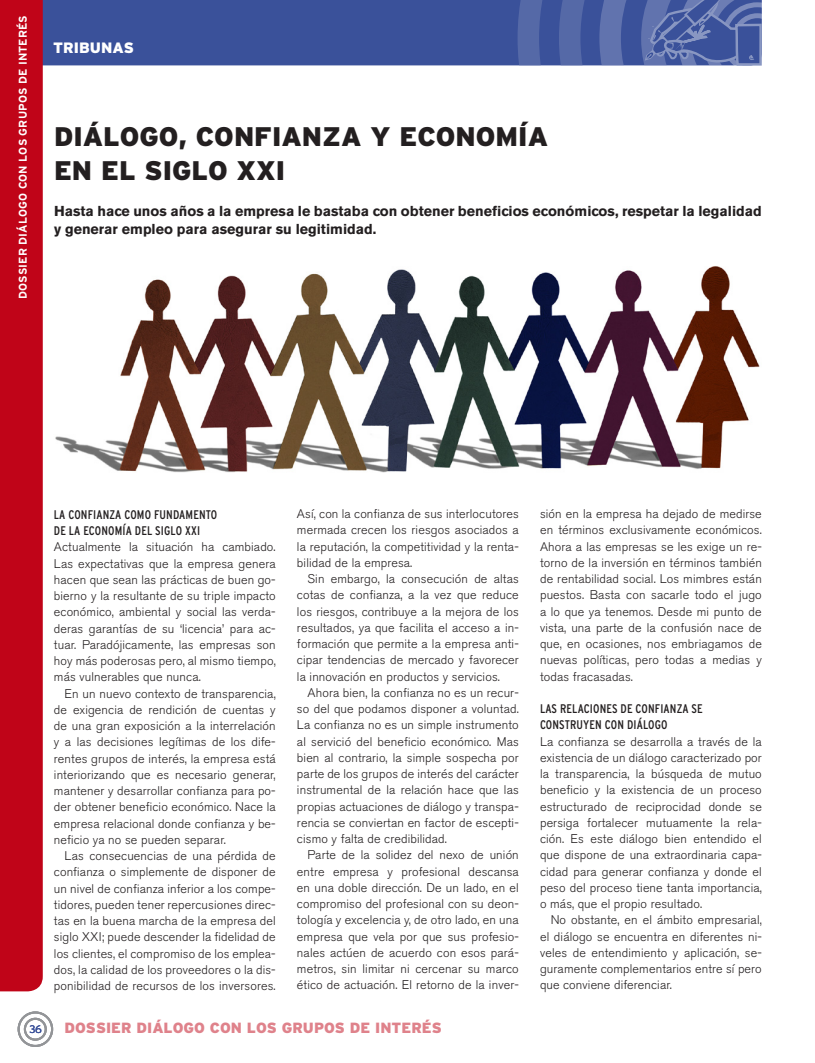
<style>
.page{position:relative;width:815px;height:1063px;background:#fff}
.page>*{position:absolute;margin:0;border:0;box-sizing:border-box;transform-origin:0 0}
.t1{font:900 26.88px "Interstate";color:#231f20}
.t2{font:900 15px "Interstate";color:#fff}
.t3{font:900 14.75px "Interstate";color:#df828b}
.t4{font:700 14.25px/18.6px "Akzidenz Grotesk BE";color:#231f20}
.t5{font:300 12.5px/16.2px "Akzidenz Grotesk BE";letter-spacing:.01em;color:#231f20;text-align:justify}
.t6{font:condensed 12.5px/16.2px "Interstate";letter-spacing:.01em;color:#231f20}
.t7{font:700 11.25px "Interstate";letter-spacing:.01em;color:#fff}
.t8{font:300 10.88px "Interstate";color:#3a519a}
</style>
<div class="page">
<div style="left:43px;top:0;width:475px;height:66px;background:#3a519a"></div>
<svg style="left:518px;top:0;width:244px;height:66px;background:#4f63a4"></svg>
<div style="left:0;top:0;width:43px;height:991px;background:#c00418"></div>
<div style="left:18px;top:1011px;width:35px;height:36px;border:2px solid #939598;border-radius:50%"></div>
<div style="left:24px;top:1018px;width:23px;height:23px;border:2px solid #939598;border-radius:50%"></div>
<img style="left:55px;top:266px;width:705px;height:207px">
<p class="t7" style="left:17px;top:299px;width:285px;rotate:-90deg">DOSSIER DIÁLOGO CON LOS GRUPOS DE INTERÉS</p>
<p class="t2" style="left:53px;top:39px;width:82px">TRIBUNAS</p>
<h1 class="t1" style="left:54px;top:121px;width:38px">DIÁLOGO</h1>
<h1 class="t1" style="left:179px;top:121px;width:36px">, CONFIAN</h1>
<h1 class="t1" style="left:322px;top:121px;width:98px">ZA Y ECONOM</h1>
<h1 class="t1" style="left:518px;top:121px;width:26px">ÍA</h1>
<h1 class="t1" style="left:54px;top:155px;width:108px">ENELSIGLO</h1>
<h1 class="t1" style="left:237px;top:155px;width:50px">XXI</h1>
<p class="t4" style="left:54px;top:202px;width:709px">Hasta hace unos años a la empresa le bastaba con obtener beneficios económicos, respetar la legalidad y generar empleo para asegurar su legitimidad.</p>
<p class="t6" style="left:54px;top:506px;width:165px">LA CONFIANZA COMO FUNDAMENTO<br>DE LA ECONOMÍA DEL SIGLO XXI</p>
<p class="t5" style="left:54px;top:539px;width:223px">Actualmente la situación ha cambiado.<br>Las expectativas que la empresa genera hacen que sean las prácticas de buen go&shy;bierno y la resultante de su triple impacto económico, ambiental y social las verda&shy;deras garantías de su ‘licencia’ para ac&shy;tuar. Paradójicamente, las empresas son hoy más poderosas pero, al mismo tiempo, más vulnerables que nunca.</p>
<p class="t5" style="left:54px;top:685px;width:223px;text-indent:11px">En un nuevo contexto de transparencia, de exigencia de rendición de cuentas y de una gran exposición a la interrelación y a las decisiones legítimas de los dife&shy;rentes grupos de interés, la empresa está interiorizando que es necesario generar, mantener y desarrollar confianza para po&shy;der obtener beneficio económico. Nace la empresa relacional donde confianza y be&shy;neficio ya no se pueden separar.</p>
<p class="t5" style="left:54px;top:848px;width:223px;text-indent:11px">Las consecuencias de una pérdida de confianza o simplemente de disponer de un nivel de confianza inferior a los compe&shy;tidores, pueden tener repercusiones direc&shy;tas en la buena marcha de la empresa del siglo XXI; puede descender la fidelidad de los clientes, el compromiso de los emplea&shy;dos, la calidad de los proveedores o la dis&shy;ponibilidad de recursos de los inversores.</p>
<p class="t5" style="left:297px;top:506px;width:223px">Así, con la confianza de sus interlocutores mermada crecen los riesgos asociados a la reputación, la competitividad y la renta&shy;bilidad de la empresa.</p>
<p class="t5" style="left:297px;top:571px;width:223px;text-indent:11px">Sin embargo, la consecución de altas cotas de confianza, a la vez que reduce los riesgos, contribuye a la mejora de los resultados, ya que facilita el acceso a in&shy;formación que permite a la empresa anti&shy;cipar tendencias de mercado y favorecer la innovación en productos y servicios.</p>
<p class="t5" style="left:297px;top:685px;width:223px;text-indent:11px">Ahora bien, la confianza no es un recur&shy;so del que podamos disponer a voluntad.<br>La confianza no es un simple instrumento al servició del beneficio económico. Mas bien al contrario, la simple sospecha por parte de los grupos de interés del carácter instrumental de la relación hace que las propias actuaciones de diálogo y transpa&shy;rencia se conviertan en factor de escepti&shy;cismo y falta de credibilidad.</p>
<p class="t5" style="left:297px;top:847px;width:223px;text-indent:11px">Parte de la solidez del nexo de unión entre empresa y profesional descansa en una doble dirección. De un lado, en el compromiso del profesional con su deon&shy;tología y excelencia y, de otro lado, en una empresa que vela por que sus profesio&shy;nales actúen de acuerdo con esos pará&shy;metros, sin limitar ni cercenar su marco ético de actuación. El retorno de la inver-</p>
<p class="t5" style="left:540px;top:506px;width:223px">sión en la empresa ha dejado de medirse en términos exclusivamente económicos.<br>Ahora a las empresas se les exige un re&shy;torno de la inversión en términos también de rentabilidad social. Los mimbres están puestos. Basta con sacarle todo el jugo a lo que ya tenemos. Desde mi punto de vista, una parte de la confusión nace de que, en ocasiones, nos embriagamos de nuevas políticas, pero todas a medias y todas fracasadas.</p>
<p class="t6" style="left:540px;top:700px;width:164px">LAS RELACIONES DE CONFIANZA SE<br>CONSTRUYEN CON DIÁLOGO</p>
<p class="t5" style="left:540px;top:733px;width:223px">La confianza se desarrolla a través de la existencia de un diálogo caracterizado por la transparencia, la búsqueda de mutuo beneficio y la existencia de un proceso estructurado de reciprocidad donde se persiga fortalecer mutuamente la rela&shy;ción. Es este diálogo bien entendido el que dispone de una extraordinaria capa&shy;cidad para generar confianza y donde el peso del proceso tiene tanta importancia, o más, que el propio resultado.</p>
<p class="t5" style="left:540px;top:912px;width:223px;text-indent:11px">No obstante, en el ámbito empresarial, el diálogo se encuentra en diferentes ni&shy;veles de entendimiento y aplicación, se&shy;guramente complementarios entre sí pero que conviene diferenciar.</p>
<p class="t8" style="left:29px;top:1023px;width:14px">36</p>
<p class="t3" style="left:64px;top:1020px;width:379px">DOSSIER DIÁLOGO CON LOS GRUPOS DE INTERÉS</p>
</div>
